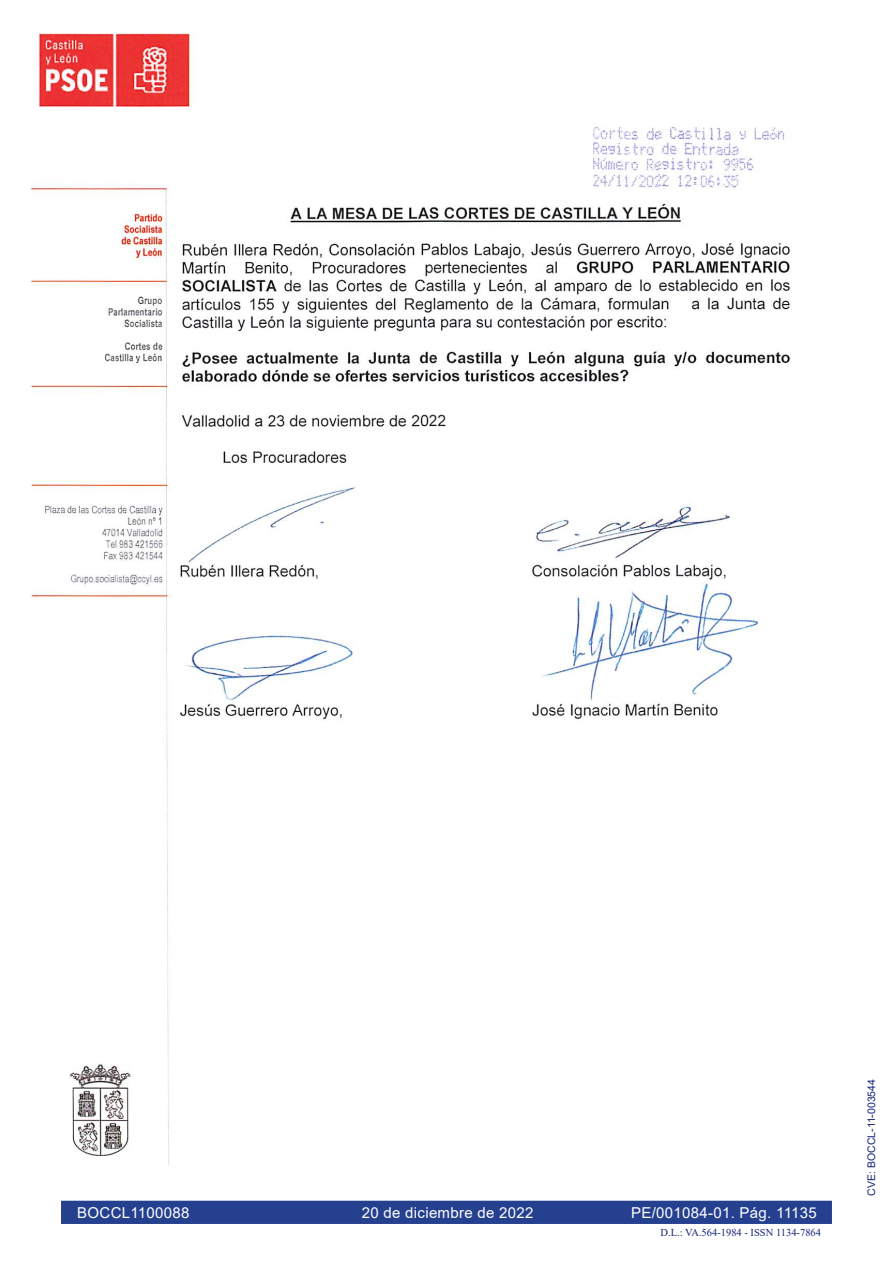
<style>
.page{position:relative;width:893px;height:1263px;background:#fff}
.page>*{position:absolute;margin:0;border:0;box-sizing:border-box;transform-origin:0 0}
.E_CVE{font:15px "Arial";letter-spacing:.02em;color:#fff}
.t1{font:10.5px "Times New Roman";color:#132477}
.t2{font:10.5px "Arial";color:#132477}
</style>
<div class="page">
<div style="left:60px;top:1200px;width:773px;height:25px;background:#25408f"></div>
<div style="left:60px;top:1199px;width:773px;height:26px;border:2px solid #fff"></div>
<img style="left:30px;top:33px;width:803px;height:1167px">
<p class="E_CVE" style="left:77px;top:1202px;width:114px">BOCCL1100088</p>
<p class="E_CVE" style="left:362px;top:1202px;width:173px">20 de diciembre de 2022</p>
<p class="E_CVE" style="left:631px;top:1202px;width:187px">PE/001084-01. Pág. 11135</p>
<p class="t1" style="left:661px;top:1225px;width:162px">D.L.: VA.564-1984 - ISSN 1134-7864</p>
<p class="t2" style="left:864px;top:1195px;width:118px;rotate:-90deg">CVE: BOCCL-11-003544</p>
</div>
